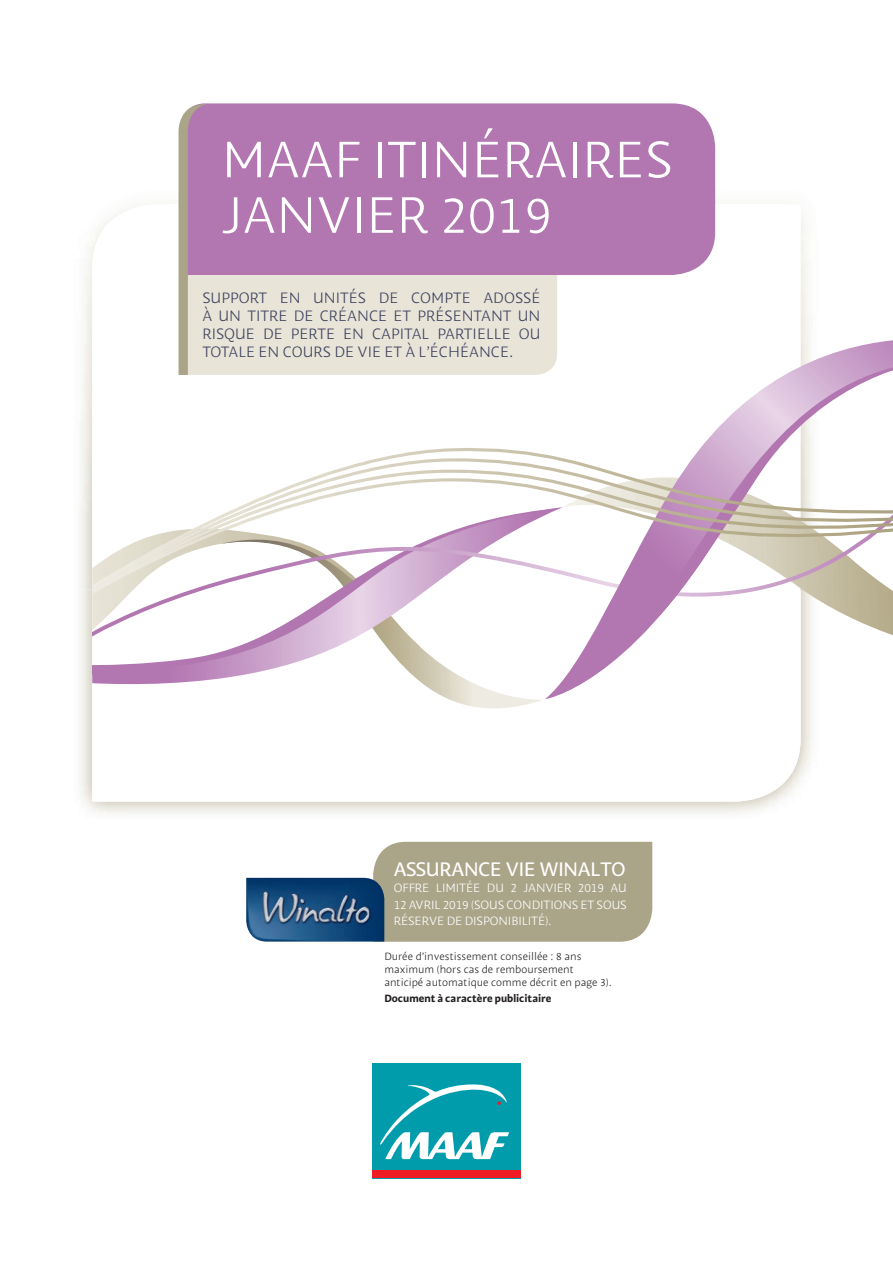
<style>
.page{position:relative;width:893px;height:1263px;background:#fff}
.page>*{position:absolute;margin:0;border:0;box-sizing:border-box;transform-origin:0 0}
.t1{font:51px/55.5px "MAAF Light";color:#fff}
.t2{font:19.5px "MAAF";letter-spacing:-.01em;color:#fff}
.t3{font:15px/18px "MAAF Light";color:#3e435e;text-align:justify}
.t4{font:12px/16.5px "MAAF Light";letter-spacing:-.01em;color:#fff;text-align:justify}
.t5{font:10.5px/12.6px "MAAF Light";color:#231f20}
.t6{font:10.5px "MAAF Bold";color:#231f20}
</style>
<div class="page">
<img style="left:154px;top:185px;width:652px;height:50px">
<svg style="left:92px;top:204px;width:709px;height:210px"></svg>
<svg style="left:435px;top:692px;width:106px;height:17px"></svg>
<svg style="left:92px;top:685px;width:403px;height:7px"></svg>
<svg style="left:92px;top:671px;width:385px;height:14px"></svg>
<svg style="left:92px;top:414px;width:359px;height:257px"></svg>
<svg style="left:545px;top:340px;width:348px;height:359px"></svg>
<svg style="left:574px;top:362px;width:319px;height:307px"></svg>
<svg style="left:92px;top:630px;width:801px;height:4px"></svg>
<svg style="left:92px;top:441px;width:801px;height:189px"></svg>
<div style="left:200px;top:103px;width:516px;height:173px;background:#b276b1"></div>
<svg style="left:179px;top:104px;width:378px;height:271px"></svg>
<div style="left:373px;top:842px;width:279px;height:100px;background:#aaa488"></div>
<img style="left:246px;top:878px;width:138px;height:63px">
<div style="left:372px;top:1063px;width:149px;height:107px;background:#009cac"></div>
<div style="left:372px;top:1170px;width:149px;height:8px;background:#ee1d23"></div>
<svg style="left:380px;top:1084px;width:129px;height:75px"></svg>
<h1 class="t1" style="left:222px;top:132px;width:453px">MAAF ITINÉRAIRES<br>JANVIER 2019</h1>
<p class="t3" style="left:202px;top:288px;width:340px">SUPPORT EN UNITÉS DE COMPTE ADOSSÉ À UN TITRE DE CRÉANCE ET PRÉSENTANT UN RISQUE DE PERTE EN CAPITAL PARTIELLE OU TOTALE EN COURS DE VIE ET À L’ÉCHÉANCE.</p>
<h2 class="t2" style="left:394px;top:856px;width:233px">ASSURANCE VIE WINALTO</h2>
<p class="t4" style="left:394px;top:880px;width:235px">OFFRE LIMITÉE DU 2 JANVIER 2019 AU 12 AVRIL 2019 (SOUS CONDITIONS ET SOUS RÉSERVE DE DISPONIBILITÉ).</p>
<p class="t5" style="left:384px;top:950px;width:229px">Durée d’investissement conseillée : 8 ans maximum (hors cas de remboursement anticipé automatique comme décrit en page 3).</p>
<p class="t6" style="left:384px;top:992px;width:169px">Document à caractère publicitaire</p>
</div>
